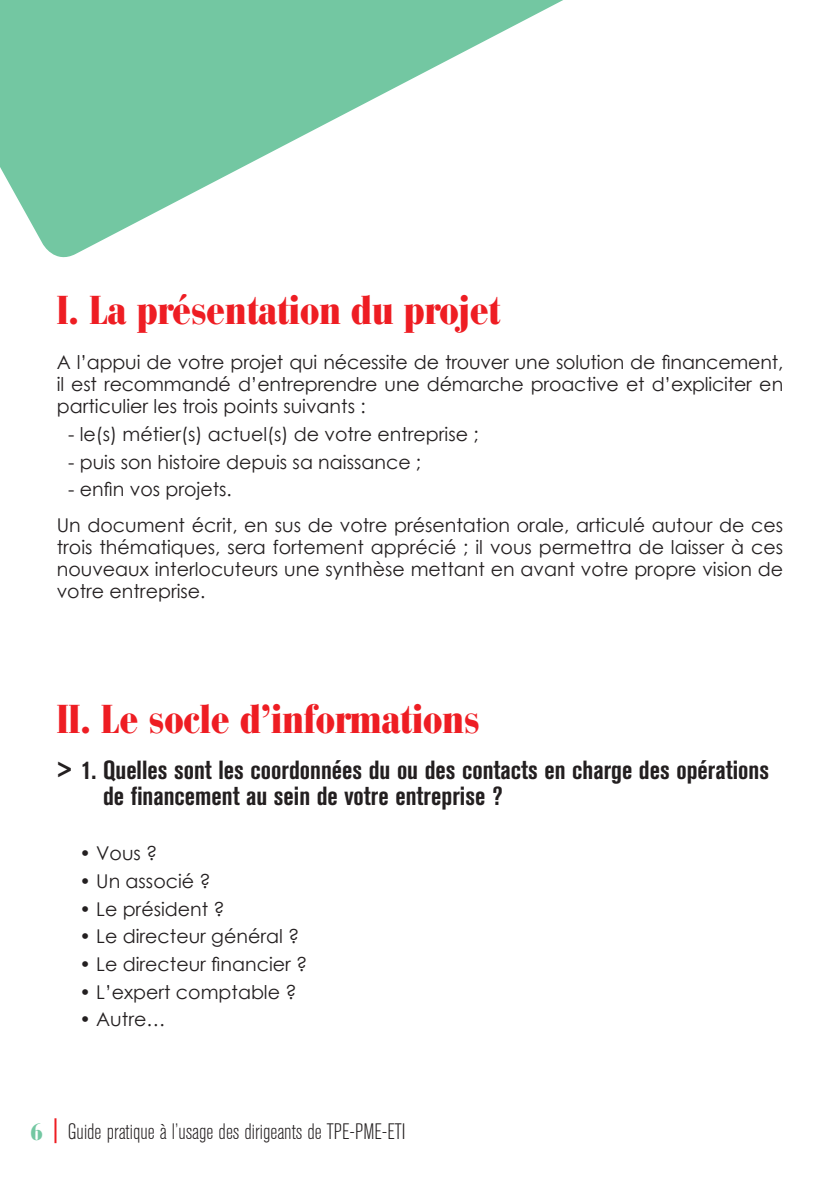
<style>
.page{position:relative;width:840px;height:1191px;background:#fff}
.page>*{position:absolute;margin:0;border:0;box-sizing:border-box;transform-origin:0 0}
.t1{font:900 condensed 40px "Bauer Bodoni";color:#ee1d23}
.t2{font:700 condensed 26px/26px "Akzidenz Grotesk BE";color:#231f20}
.t3{font:300 condensed 22.2px "Akzidenz Grotesk BE";color:#231f20}
.t4{font:19px/22px "Century Gothic";color:#231f20;text-align:justify}
.s1{font-family:"Century Gothic";font-stretch:normal}
.s2{font-family:"Bauer Bodoni";font-weight:900;font-size:24px;color:#73c7a2}
</style>
<div class="page">
<hr style="left:54px;top:1118px;width:2px;height:25px;background:#ee1d23">
<svg style="left:0;top:0;width:563px;height:258px;fill:#73c7a2"></svg>
<h1 class="t1" style="left:57px;top:287px;width:445px">I. La présentation du projet</h1>
<p class="t4" style="left:57px;top:351px;width:727px">A l’appui de votre projet qui nécessite de trouver une solution de financement, il est recommandé d’entreprendre une démarche proactive et d’expliciter en particulier les trois points suivants :</p>
<p class="t4" style="left:68px;top:423px;width:412px">- le(s) métier(s) actuel(s) de votre entreprise ;</p>
<p class="t4" style="left:68px;top:450px;width:354px">- puis son histoire depuis sa naissance ;</p>
<p class="t4" style="left:57px;top:471px;width:727px;line-height:36.2px;text-indent:11px">- enfin vos projets.<br>Un document écrit, en sus de votre présentation orale, articulé autour de ces</p>
<p class="t4" style="left:57px;top:536px;width:727px">trois thématiques, sera fortement apprécié ; il vous permettra de laisser à ces nouveaux interlocuteurs une synthèse mettant en avant votre propre vision de votre entreprise.</p>
<h1 class="t1" style="left:57px;top:695px;width:424px">II. Le socle d’informations</h1>
<h2 class="t2" style="left:103px;top:757px;width:667px;text-indent:-46px"><span class="s1">&gt;</span> 1. Quelles sont les coordonnées du ou des contacts en charge des opérations de financement au sein de votre entreprise ?</h2>
<p class="t4" style="left:79px;top:842px;width:79px">• Vous ?</p>
<p class="t4" style="left:79px;top:869px;width:133px">• Un associé ?</p>
<p class="t4" style="left:79px;top:897px;width:147px">• Le président ?</p>
<p class="t4" style="left:79px;top:925px;width:221px">• Le directeur général ?</p>
<p class="t4" style="left:79px;top:952px;width:229px">• Le directeur financier ?</p>
<p class="t4" style="left:79px;top:980px;width:218px">• L’expert comptable ?</p>
<p class="t4" style="left:79px;top:1008px;width:87px">• Autre…</p>
<p class="t3" style="left:30px;top:1119px;width:376px"><span class="s2">6</span> Guide pratique à l’usage des dirigeants de TPE-PME-ETI</p>
</div>
